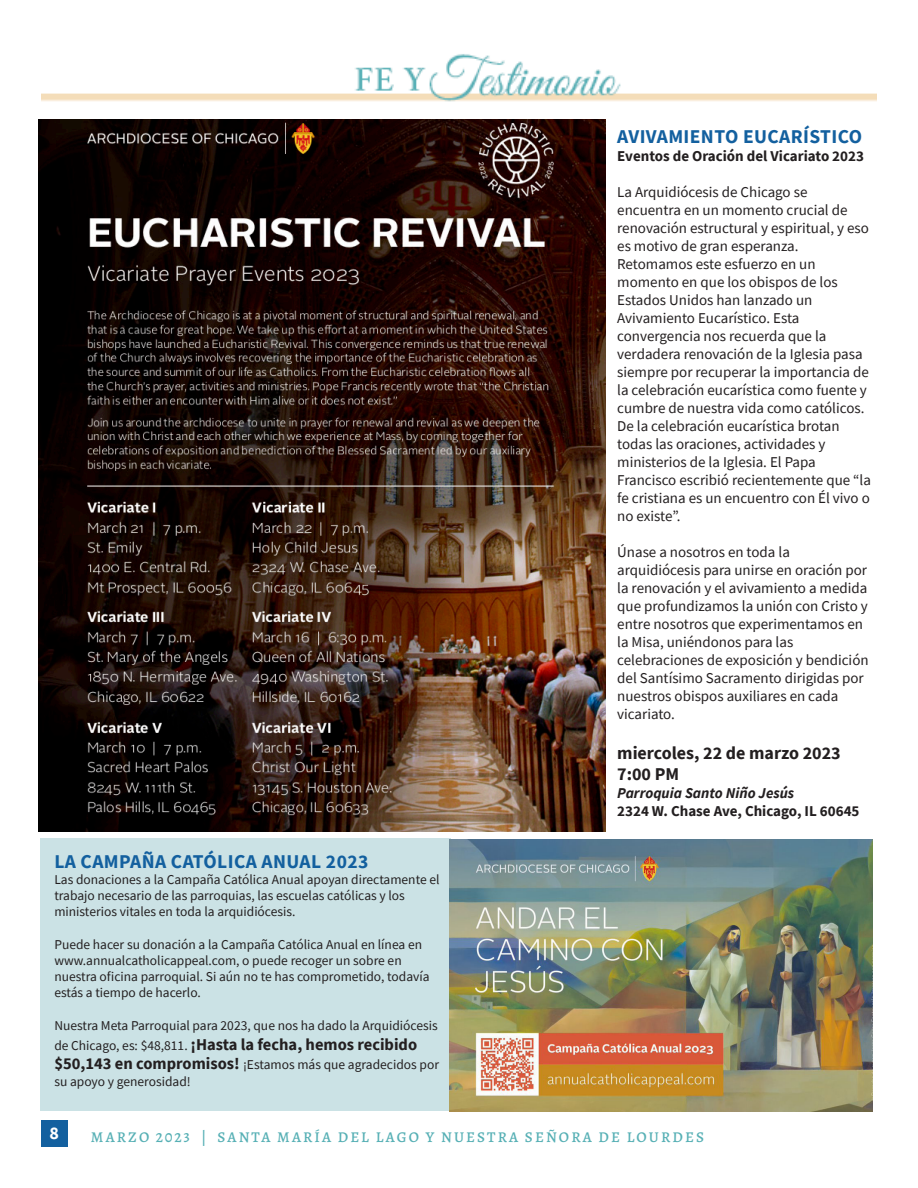
<style>
.page{position:relative;width:918px;height:1188px;background:#fff}
.page>*{position:absolute;margin:0;border:0;box-sizing:border-box;transform-origin:0 0}
.Headline_2_Blue{font:700 19.5px "Source Sans Pro";letter-spacing:.02em;color:#13609f}
.Main_Body_Text_138e6{font:700 18px "Source Sans Pro";color:#231f20}
.Page_Number{font:700 18px "Source Sans Pro";color:#fff}
.Main_Body_Text_138e6-2{font:700 16.5px "Source Sans Pro";color:#231f20}
.Main_Body_Text_138e6-3{font:15px/18px "Source Sans Pro";color:#231f20}
.Main_Body_Text_138e6-4{font:700 15px "Source Sans Pro";color:#231f20}
.Footer_Left{font:500 15px "Alegreya";letter-spacing:.14em;color:#57b0b5}
.Main_Body_Text_138e6-5{font:italic 700 15px "Source Sans Pro";color:#231f20}
.Main_Body_Text_138e6-6{font:13.5px/16.2px "Source Sans Pro";color:#231f20}
.s1{font-weight:400;font-size:13.5px}
.s2{font-weight:700;font-size:16.5px}
</style>
<div class="page">
<div style="left:40px;top:839px;width:411px;height:272px;background:#cbe2e5"></div>
<div style="left:41px;top:1120px;width:27px;height:27px;background:#13609f"></div>
<img style="left:41px;top:54px;width:836px;height:69px">
<img style="left:450px;top:839px;width:423px;height:273px">
<img style="left:39px;top:119px;width:566px;height:712px">
<p class="Headline_2_Blue" style="left:54px;top:848px;width:315px">LA CAMPAÑA CATÓLICA ANUAL 2023</p>
<p class="Main_Body_Text_138e6-6" style="left:54px;top:871px;width:387px">Las donaciones a la Campaña Católica Anual apoyan directamente el trabajo necesario de las parroquias, las escuelas católicas y los ministerios vitales en toda la arquidiócesis.</p>
<p class="Main_Body_Text_138e6-6" style="left:54px;top:936px;width:377px">Puede hacer su donación a la Campaña Católica Anual en línea en www.annualcatholicappeal.com, o puede recoger un sobre en nuestra oficina parroquial. Si aún no te has comprometido, todavía estás a tiempo de hacerlo.</p>
<p class="Main_Body_Text_138e6-6" style="left:54px;top:1017px;width:385px">Nuestra Meta Parroquial para 2023, que nos ha dado la Arquidiócesis</p>
<p class="Main_Body_Text_138e6-2" style="left:54px;top:1033px;width:364px"><span class="s1">de Chicago, es: $48,811.</span> ¡Hasta la fecha, hemos recibido</p>
<p class="Main_Body_Text_138e6-6" style="left:54px;top:1057px;width:386px"><span class="s2">$50,143 en compromisos!</span> ¡Estamos más que agradecidos por su apoyo y generosidad!</p>
<p class="Headline_2_Blue" style="left:617px;top:123px;width:246px">AVIVAMIENTO EUCARÍSTICO</p>
<p class="Main_Body_Text_138e6-4" style="left:617px;top:146px;width:248px">Eventos de Oración del Vicariato 2023</p>
<p class="Main_Body_Text_138e6-3" style="left:617px;top:183px;width:255px">La Arquidiócesis de Chicago se encuentra en un momento crucial de renovación estructural y espiritual, y eso es motivo de gran esperanza.<br>Retomamos este esfuerzo en un momento en que los obispos de los Estados Unidos han lanzado un Avivamiento Eucarístico. Esta convergencia nos recuerda que la verdadera renovación de la Iglesia pasa siempre por recuperar la importancia de la celebración eucarística como fuente y cumbre de nuestra vida como católicos.<br>De la celebración eucarística brotan todas las oraciones, actividades y ministerios de la Iglesia. El Papa Francisco escribió recientemente que “la fe cristiana es un encuentro con Él vivo o no existe”.</p>
<p class="Main_Body_Text_138e6-3" style="left:617px;top:543px;width:253px">Únase a nosotros en toda la arquidiócesis para unirse en oración por la renovación y el avivamiento a medida que profundizamos la unión con Cristo y entre nosotros que experimentamos en la Misa, uniéndonos para las celebraciones de exposición y bendición del Santísimo Sacramento dirigidas por nuestros obispos auxiliares en cada vicariato.</p>
<p class="Main_Body_Text_138e6" style="left:617px;top:741px;width:225px">miercoles, 22 de marzo 2023</p>
<p class="Main_Body_Text_138e6" style="left:617px;top:762px;width:63px">7:00 PM</p>
<p class="Main_Body_Text_138e6-5" style="left:617px;top:783px;width:179px">Parroquia Santo Niño Jesús</p>
<p class="Main_Body_Text_138e6-4" style="left:617px;top:801px;width:244px">2324 W. Chase Ave, Chicago, IL 60645</p>
<p class="Page_Number" style="left:50px;top:1121px;width:11px">8</p>
<p class="Footer_Left" style="left:91px;top:1127px;width:615px">MARZO 2023 | SANTA MARÍA DEL LAGO Y NUESTRA SEÑORA DE LOURDES</p>
</div>
